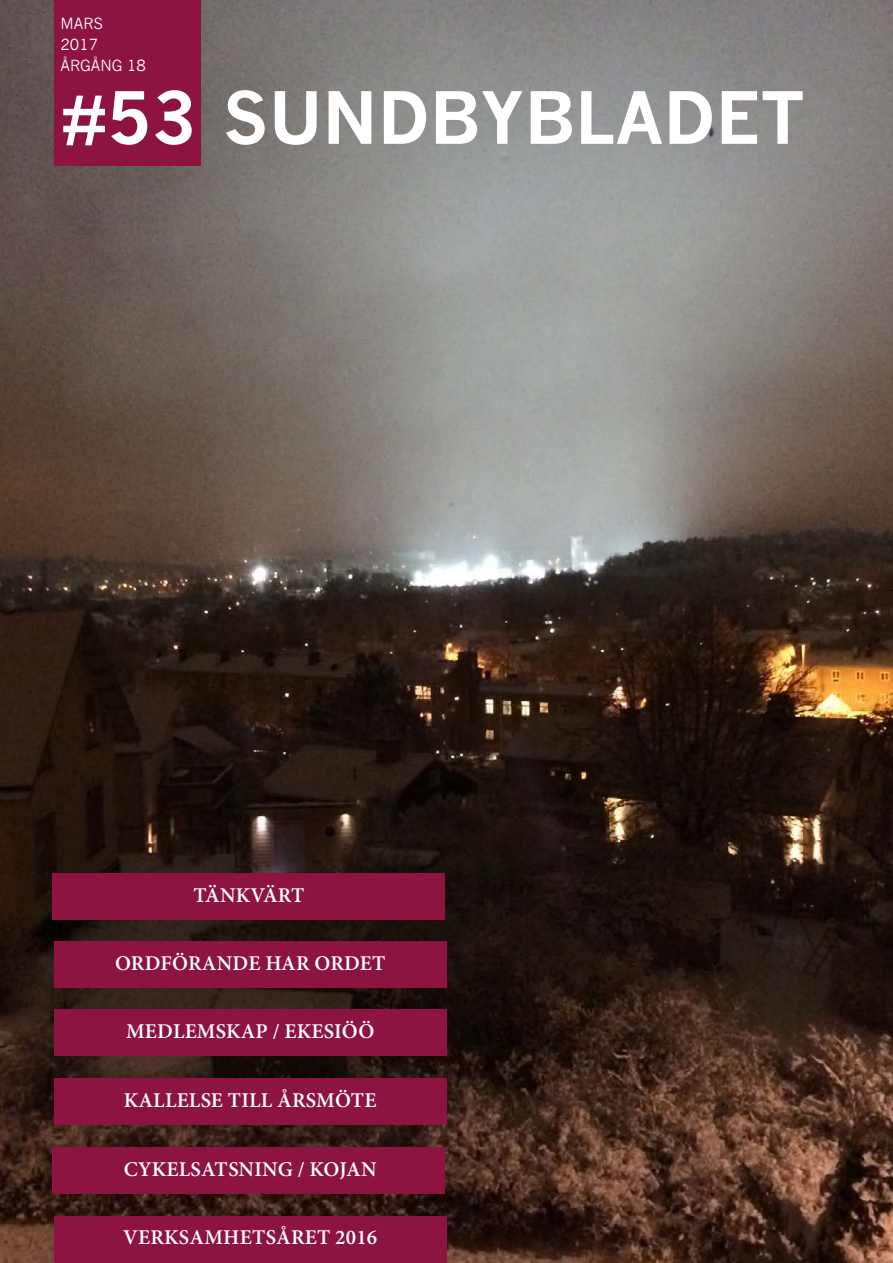
<style>
.page{position:relative;width:893px;height:1263px;background:#fff}
.page>*{position:absolute;margin:0;border:0;box-sizing:border-box;transform-origin:0 0}
.t1{font:700 70.5px "News Gothic";color:#fff}
.t2{font:600 21px "Minion Pro";letter-spacing:.01em;color:#fff}
.t3{font:15px/21px "News Gothic";color:#fff}
</style>
<div class="page">
<img style="left:0;top:0;width:893px;height:1263px">
<div style="left:54px;top:1216px;width:392px;height:47px;background:#8d1341"></div>
<div style="left:53px;top:1147px;width:392px;height:47px;background:#8d1341"></div>
<div style="left:54px;top:0;width:147px;height:166px;background:#8d1341"></div>
<div style="left:54px;top:1009px;width:392px;height:47px;background:#8d1341"></div>
<div style="left:54px;top:1078px;width:392px;height:47px;background:#8d1341"></div>
<div style="left:54px;top:941px;width:392px;height:47px;background:#8d1341"></div>
<div style="left:53px;top:873px;width:392px;height:46px;background:#8d1341"></div>
<p class="t3" style="left:61px;top:13px;width:87px">MARS<br>2017<br>ÅRGÅNG 18</p>
<h1 class="t1" style="left:61px;top:75px;width:746px">#53 SUNDBYBLADET</h1>
<p class="t2" style="left:193px;top:881px;width:112px">TÄNKVÄRT</p>
<p class="t2" style="left:115px;top:949px;width:272px">ORDFÖRANDE HAR ORDET</p>
<p class="t2" style="left:126px;top:1017px;width:250px">MEDLEMSKAP / EKESIÖÖ</p>
<p class="t2" style="left:124px;top:1086px;width:254px">KALLELSE TILL ÅRSMÖTE</p>
<p class="t2" style="left:124px;top:1155px;width:254px">CYKELSATSNING / KOJAN</p>
<p class="t2" style="left:123px;top:1222px;width:256px">VERKSAMHETSÅRET 2016</p>
</div>
